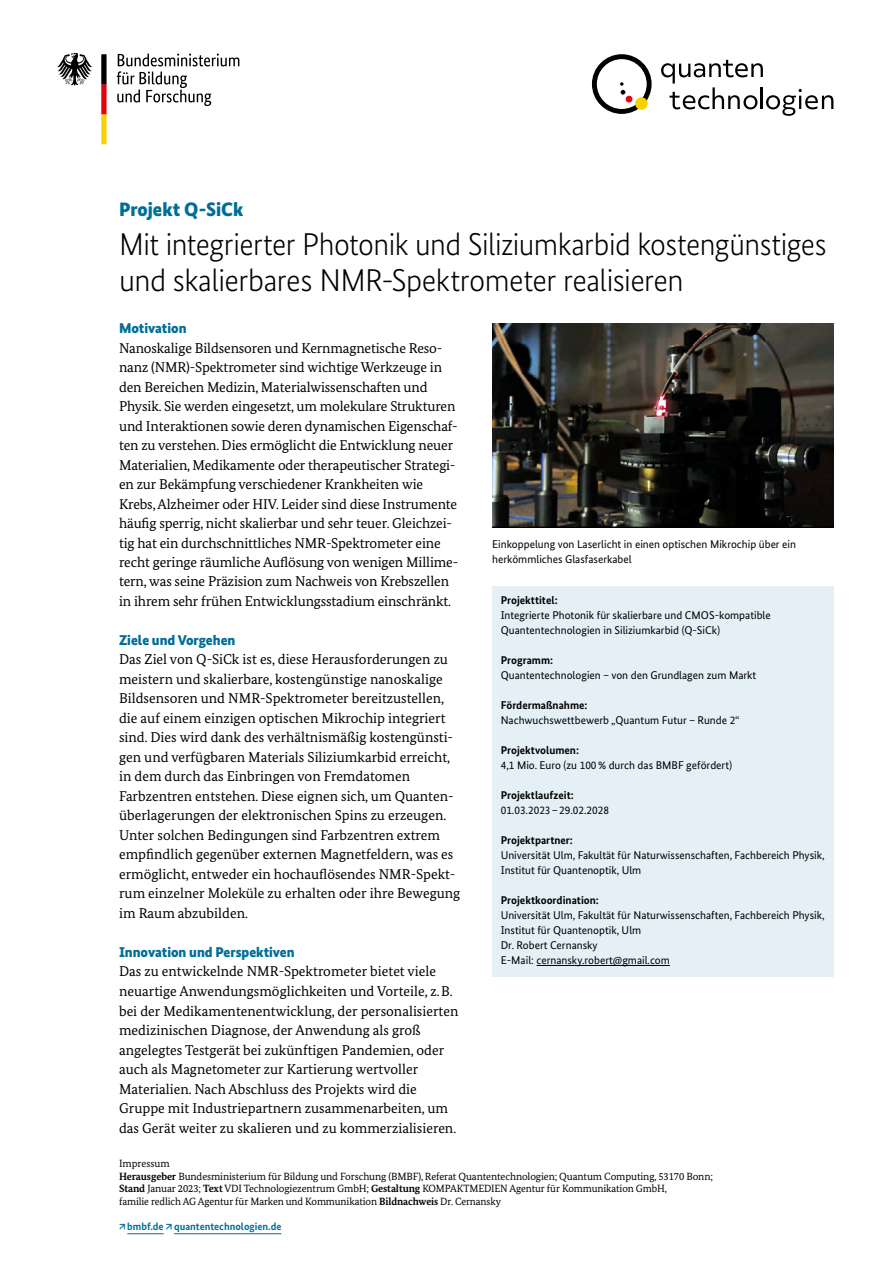
<style>
.page{position:relative;width:893px;height:1263px;background:#fff}
.page>*{position:absolute;margin:0;border:0;box-sizing:border-box;transform-origin:0 0}
.H1_Headline_schwarz{font:300 31.5px/36px "Bundes Sans";letter-spacing:-.02em;color:#000;scale:.96 1}
.P_Subheadline{font:900 19.5px "Bundes Sans";color:#006e97}
.P_Fliess{font:14.25px/19.5px "Bundes Serif";color:#000}
.H2_Headline{font:900 14.25px "Bundes Sans";color:#006e97}
.P_Kasten{font:11.25px/15px "Bundes Sans";color:#000}
.BU_Caption{font:11.25px/15px "Bundes Sans";color:#000}
.P_Impressum{font:10.5px/12.6px "Bundes Serif";letter-spacing:-.01em;color:#000}
.URL{font:700 10.5px "Bundes Sans";color:#006e97}
.H2_Impressum{font:10.5px "Bundes Serif";color:#000}
.s1{font-weight:700}
</style>
<div class="page">
<svg style="left:117px;top:53px;width:122px;height:53px"></svg>
<svg style="left:57px;top:53px;width:35px;height:33px"></svg>
<svg style="left:101px;top:54px;width:6px;height:90px"></svg>
<div style="left:492px;top:586px;width:341px;height:390px;background:#e4eff6"></div>
<img style="left:492px;top:323px;width:341px;height:205px">
<svg style="left:592px;top:54px;width:60px;height:60px"></svg>
<div style="left:635px;top:97px;width:13px;height:13px;background:#f8d200;border-radius:50%"></div>
<svg style="left:661px;top:60px;width:172px;height:56px"></svg>
<hr style="left:127px;top:1233px;width:37px;height:1px;background:#006e97">
<hr style="left:174px;top:1233px;width:107px;height:1px;background:#006e97">
<hr style="left:537px;top:965px;width:133px;height:1px;background:#000">
<p class="P_Subheadline" style="left:119px;top:198px;width:126px">Projekt Q-SiCk</p>
<h1 class="H1_Headline_schwarz" style="left:119px;top:226px;width:739px">Mit integrierter Photonik und Siliziumkarbid kostengünstiges und skalierbares NMR-Spektrometer realisieren</h1>
<h2 class="H2_Headline" style="left:119px;top:320px;width:69px">Motivation</h2>
<p class="P_Fliess" style="left:119px;top:338px;width:341px">Nanoskalige Bildsensoren und Kernmagnetische Reso&shy;nanz (NMR)-Spektrometer sind wichtige Werkzeuge in den Bereichen Medizin, Materialwissenschaften und Physik. Sie werden eingesetzt, um molekulare Strukturen und Interaktionen sowie deren dynamischen Eigenschaf&shy;ten zu verstehen. Dies ermöglicht die Entwicklung neuer Materialien, Medikamente oder therapeutischer Strategi&shy;en zur Bekämpfung verschiedener Krankheiten wie Krebs, Alzheimer oder HIV. Leider sind diese Instrumente häufig sperrig, nicht skalierbar und sehr teuer. Gleichzei&shy;tig hat ein durchschnittliches NMR-Spektrometer eine recht geringe räumliche Auflösung von wenigen Millime&shy;tern, was seine Präzision zum Nachweis von Krebszellen in ihrem sehr frühen Entwicklungsstadium einschränkt.</p>
<h2 class="H2_Headline" style="left:119px;top:632px;width:118px">Ziele und Vorgehen</h2>
<p class="P_Fliess" style="left:119px;top:650px;width:343px">Das Ziel von Q-SiCk ist es, diese Herausforderungen zu meistern und skalierbare, kostengünstige nanoskalige Bildsensoren und NMR-Spektrometer bereitzustellen, die auf einem einzigen optischen Mikrochip integriert sind. Dies wird dank des verhältnismäßig kostengünsti&shy;gen und verfügbaren Materials Siliziumkarbid erreicht, in dem durch das Einbringen von Fremdatomen Farbzentren entstehen. Diese eignen sich, um Quanten&shy;überlagerungen der elektronischen Spins zu erzeugen.<br>Unter solchen Bedingungen sind Farbzentren extrem empfindlich gegenüber externen Magnetfeldern, was es ermöglicht, entweder ein hochauflösendes NMR-Spekt&shy;rum einzelner Moleküle zu erhalten oder ihre Bewegung im Raum abzubilden.</p>
<h2 class="H2_Headline" style="left:119px;top:943px;width:177px">Innovation und Perspektiven</h2>
<p class="P_Fliess" style="left:119px;top:962px;width:341px">Das zu entwickelnde NMR-Spektrometer bietet viele neuartige Anwendungsmöglichkeiten und Vorteile, z.B. bei der Medikamentenentwicklung, der personalisierten medizinischen Diagnose, der Anwendung als groß angelegtes Testgerät bei zukünftigen Pandemien, oder auch als Magnetometer zur Kartierung wertvoller Materialien. Nach Abschluss des Projekts wird die Gruppe mit Industriepartnern zusammenarbeiten, um das Gerät weiter zu skalieren und zu kommerzialisieren.</p>
<h2 class="H2_Impressum" style="left:119px;top:1157px;width:52px">Impressum</h2>
<p class="P_Impressum" style="left:119px;top:1170px;width:595px"><span class="s1">Herausgeber</span> Bundesministerium für Bildung und Forschung (BMBF), Referat Quantentechnologien; Quantum Computing, 53170 Bonn;<br><span class="s1">Stand</span> Januar 2023; <span class="s1">Text</span> VDI Technologiezentrum GmbH; <span class="s1">Gestaltung</span> KOMPAKTMEDIEN Agentur für Kommunikation GmbH,<br>familie redlich AG Agentur für Marken und Kommunikation <span class="s1">Bildnachweis</span> Dr. Cernansky</p>
<p class="BU_Caption" style="left:492px;top:536px;width:305px">Einkoppelung von Laserlicht in einen optischen Mikrochip über ein herkömmliches Glasfaserkabel</p>
<p class="P_Kasten" style="left:501px;top:592px;width:272px"><span class="s1">Projekttitel:<br></span>Integrierte Photonik für skalierbare und CMOS-kompatible<br>Quantentechnologien in Siliziumkarbid (Q-SiCk)</p>
<p class="P_Kasten" style="left:501px;top:652px;width:257px"><span class="s1">Programm:<br></span>Quantentechnologien – von den Grundlagen zum Markt</p>
<p class="P_Kasten" style="left:501px;top:697px;width:240px"><span class="s1">Fördermaßnahme:<br></span>Nachwuchswettbewerb „Quantum Futur – Runde 2“</p>
<p class="P_Kasten" style="left:501px;top:742px;width:233px"><span class="s1">Projektvolumen:<br></span>4,1 Mio. Euro (zu 100 % durch das BMBF gefördert)</p>
<p class="P_Kasten" style="left:501px;top:787px;width:110px"><span class="s1">Projektlaufzeit:<br></span>01.03.2023 – 29.02.2028</p>
<p class="P_Kasten" style="left:501px;top:832px;width:325px"><span class="s1">Projektpartner:<br></span>Universität Ulm, Fakultät für Naturwissenschaften, Fachbereich Physik,<br>Institut für Quantenoptik, Ulm</p>
<p class="P_Kasten" style="left:501px;top:892px;width:325px"><span class="s1">Projektkoordination:<br></span>Universität Ulm, Fakultät für Naturwissenschaften, Fachbereich Physik, Institut für Quantenoptik, Ulm<br>Dr. Robert Cernansky<br>E-Mail: cernansky.robert@gmail.com</p>
<p class="URL" style="left:119px;top:1220px;width:164px">↗bmbf.de ↗quantentechnologien.de</p>
</div>
